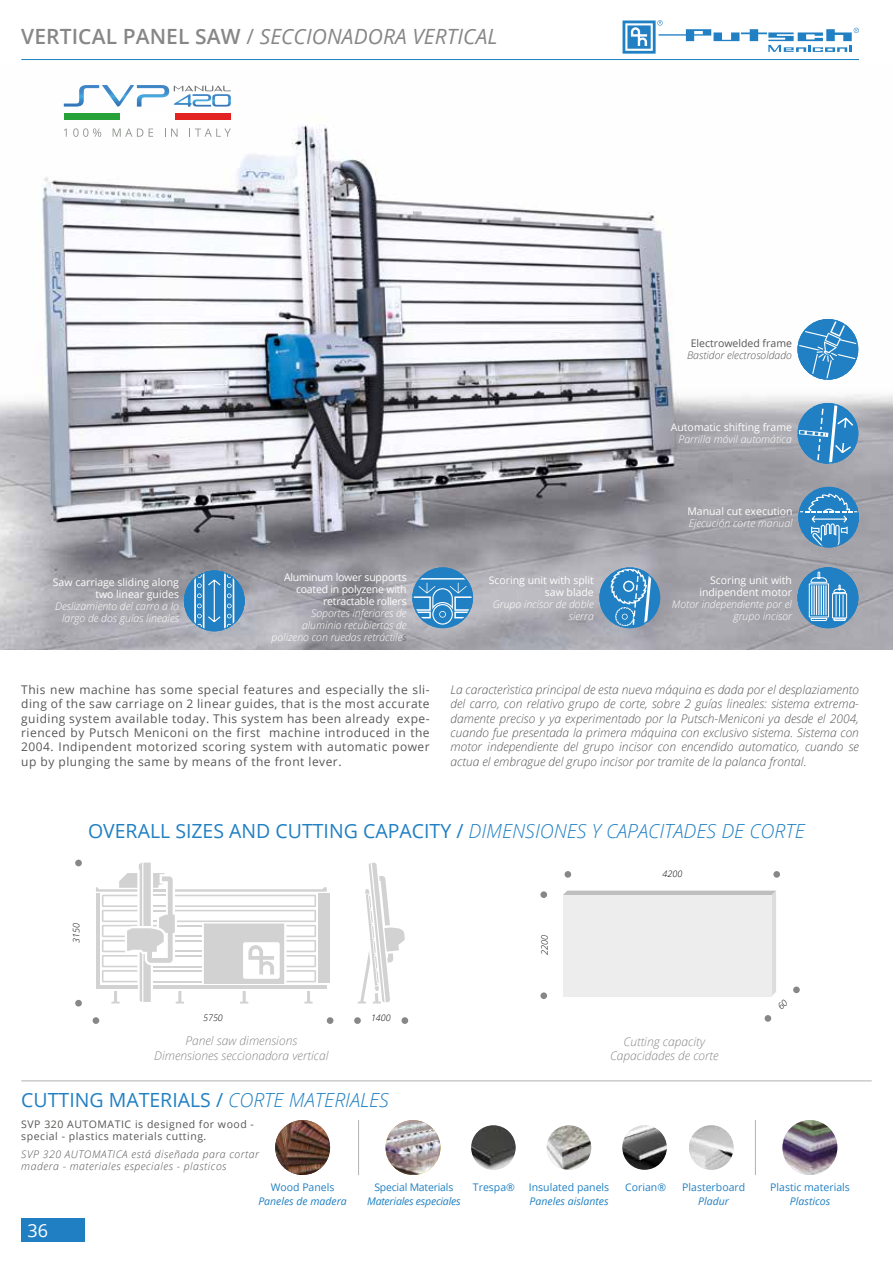
<style>
.page{position:relative;width:893px;height:1263px;background:#fff}
.page>*{position:absolute;margin:0;border:0;box-sizing:border-box;transform-origin:0 0}
.t1{font:italic 21px "Open Sans";letter-spacing:.005em;color:#878787}
.t2{font:19.5px "Open Sans";color:#2080c3}
.t3{font:18px "Open Sans";color:#fff}
.t4{font:italic 300 12px/14.4px "Open Sans";color:#575756;text-align:justify}
.t5{font:12px/14.4px "Open Sans";letter-spacing:.04em;color:#575756;text-align:justify}
.t6{font:italic 300 12px/14.4px "Open Sans";color:#878787;text-align:center}
.t7{font:italic 300 10.5px/12px "Open Sans";color:#fff;text-align:right}
.t8{font:10.5px/12px "Open Sans";color:#fff;text-align:right}
.t9{font:italic 300 10.5px/12px "Open Sans";letter-spacing:.05em;color:#575756}
.t10{font:10.5px "Open Sans";color:#2080c3}
.t11{font:10.5px/12px "Open Sans";letter-spacing:.05em;color:#575756}
.t12{font:10.5px/12px "Open Sans";letter-spacing:-.02em;color:#fff;text-align:right}
.t13{font:italic 10.5px "Open Sans";color:#2080c3}
.t14{font:italic 300 10.5px "Open Sans";color:#575756}
.t15{font:italic 10.5px "Open Sans";letter-spacing:-.02em;color:#2080c3}
.t16{font:10.5px "Open Sans";color:#575756}
.t17{font:10.5px "Open Sans";letter-spacing:-.02em;color:#2080c3}
.t18{font:italic 300 9px "Open Sans";color:#000}
.s1{font-weight:600;font-style:normal}
.s2{font-style:normal}
.s3{color:#575756}
.s4{font-weight:300;font-style:italic}
</style>
<div class="page">
<div style="left:21px;top:1218px;width:64px;height:24px;background:#207fc3"></div>
<hr style="left:21px;top:59px;width:838px;height:1px;background:#2080c3">
<svg style="left:622px;top:20px;width:237px;height:34px"></svg>
<img style="left:0;top:103px;width:893px;height:546px">
<hr style="left:21px;top:1080px;width:851px;height:1px;background:#b3b2b2">
<hr style="left:358px;top:1120px;width:1px;height:55px;background:#b3b2b2">
<img style="left:275px;top:1120px;width:55px;height:55px;border-radius:27px">
<img style="left:386px;top:1120px;width:54px;height:55px;border-radius:27px">
<img style="left:471px;top:1125px;width:45px;height:45px;border-radius:22px">
<img style="left:547px;top:1125px;width:44px;height:45px;border-radius:22px">
<img style="left:622px;top:1125px;width:45px;height:45px;border-radius:22px">
<div style="left:401px;top:1017px;width:7px;height:7px;background:#878787;border-radius:50%"></div>
<div style="left:319px;top:893px;width:11px;height:90px;background:#d2d2d3"></div>
<svg style="left:96px;top:863px;width:231px;height:140px"></svg>
<svg style="left:358px;top:863px;width:47px;height:140px"></svg>
<div style="left:354px;top:1017px;width:7px;height:7px;background:#878787;border-radius:50%"></div>
<div style="left:93px;top:1017px;width:6px;height:7px;background:#878787;border-radius:50%"></div>
<div style="left:327px;top:1017px;width:6px;height:7px;background:#878787;border-radius:50%"></div>
<div style="left:75px;top:860px;width:7px;height:6px;background:#878787;border-radius:50%"></div>
<div style="left:75px;top:1000px;width:7px;height:6px;background:#878787;border-radius:50%"></div>
<div style="left:565px;top:871px;width:6px;height:7px;background:#878787;border-radius:50%"></div>
<div style="left:773px;top:871px;width:7px;height:7px;background:#878787;border-radius:50%"></div>
<div style="left:540px;top:891px;width:7px;height:7px;background:#878787;border-radius:50%"></div>
<div style="left:540px;top:992px;width:7px;height:7px;background:#878787;border-radius:50%"></div>
<div style="left:793px;top:986px;width:7px;height:7px;background:#878787;border-radius:50%"></div>
<div style="left:765px;top:1015px;width:6px;height:7px;background:#878787;border-radius:50%"></div>
<svg style="left:798px;top:487px;width:61px;height:60px;background:#5596c4"></svg>
<svg style="left:797px;top:567px;width:61px;height:61px;background:#619dc7"></svg>
<svg style="left:599px;top:567px;width:61px;height:61px;background:#5a98c6"></svg>
<div style="left:119px;top:113px;width:56px;height:7px;background:#fff"></div>
<div style="left:175px;top:113px;width:56px;height:7px;background:#e32322"></div>
<div style="left:64px;top:113px;width:55px;height:7px;background:#26a238"></div>
<svg style="left:64px;top:129px;width:3px;height:8px"></svg>
<svg style="left:73px;top:128px;width:28px;height:9px"></svg>
<svg style="left:113px;top:128px;width:30px;height:9px"></svg>
<svg style="left:149px;top:129px;width:4px;height:8px"></svg>
<svg style="left:165px;top:129px;width:13px;height:8px"></svg>
<svg style="left:189px;top:128px;width:42px;height:9px"></svg>
<svg style="left:64px;top:85px;width:167px;height:22px"></svg>
<svg style="left:797px;top:319px;width:61px;height:61px"></svg>
<svg style="left:412px;top:567px;width:61px;height:61px;background:#5b9ac7"></svg>
<svg style="left:797px;top:403px;width:61px;height:61px;background:#5698c7"></svg>
<svg style="left:184px;top:570px;width:61px;height:61px;background:#5997c4"></svg>
<hr style="left:755px;top:1120px;width:1px;height:55px;background:#b3b2b2">
<img style="left:782px;top:1120px;width:55px;height:55px;border-radius:27px">
<img style="left:689px;top:1125px;width:44px;height:45px;border-radius:22px">
<div style="left:563px;top:891px;width:213px;height:106px;background:#eeeded"></div>
<h1 class="t1" style="left:21px;top:22px;width:478px"><span class="s1">VERTICAL PANEL SAW</span> <span class="s2">/</span> SECCIONADORA VERTICAL</h1>
<p class="t8" style="left:53px;top:576px;width:128px">Saw carriage sliding along two linear guides</p>
<p class="t7" style="left:55px;top:600px;width:125px">Deslizamiento del carro a lo largo de dos guías lineales</p>
<p class="t12" style="left:284px;top:571px;width:124px">Aluminum lower supports coated in polyzene with retractable rollers</p>
<p class="t7" style="left:272px;top:607px;width:137px">Soportes inferiores de aluminio recubiertos de polizeno con ruedas retráctile<span class="s3">s</span></p>
<p class="t8" style="left:489px;top:574px;width:107px">Scoring unit with split saw blade</p>
<p class="t7" style="left:493px;top:598px;width:102px">Grupo incisor de doble sierra</p>
<p class="t16" style="left:691px;top:336px;width:103px">Electrowelded frame</p>
<p class="t14" style="left:687px;top:348px;width:106px">Bastidor electrosoldado</p>
<p class="t8" style="left:671px;top:421px;width:123px">Automatic shifting frame</p>
<p class="t7" style="left:678px;top:433px;width:115px">Parrilla móvil automática</p>
<p class="t8" style="left:687px;top:505px;width:107px">Manual cut execution</p>
<p class="t7" style="left:689px;top:517px;width:105px">Ejecución corte manual</p>
<p class="t8" style="left:699px;top:574px;width:94px">Scoring unit with indipendent motor</p>
<p class="t7" style="left:672px;top:598px;width:122px">Motor independiente por el grupo incisor</p>
<p class="t5" style="left:21px;top:682px;width:410px">This new machine has some special features and especially the sli&shy;ding of the saw carriage on 2 linear guides, that is the most accurate guiding system available today. This system has been already expe&shy;rienced by Putsch Meniconi on the first machine introduced in the 2004. Indipendent motorized scoring system with automatic power up by plunging the same by means of the front lever.</p>
<p class="t4" style="left:451px;top:682px;width:410px">La caracterìstica principal de esta nueva máquina es dada por el desplaziamento del carro, con relativo grupo de corte, sobre 2 guías lineales: sistema extrema&shy;damente preciso y ya experimentado por la Putsch-Meniconi ya desde el 2004, cuando fue presentada la primera máquina con exclusivo sistema. Sistema con motor independiente del grupo incisor con encendido automatico, cuando se actua el embrague del grupo incisor por tramite de la palanca frontal.</p>
<h2 class="t2" style="left:88px;top:818px;width:718px">OVERALL SIZES AND CUTTING CAPACITY / <span class="s4">DIMENSIONES Y CAPACITADES DE CORTE</span></h2>
<p class="t18" style="left:70px;top:943px;width:21px;rotate:-90deg">3150</p>
<p class="t18" style="left:538px;top:955px;width:21px;rotate:-90deg">2200</p>
<p class="t18" style="left:662px;top:868px;width:21px">4200</p>
<p class="t18" style="left:203px;top:1012px;width:21px">5750</p>
<p class="t18" style="left:371px;top:1012px;width:21px">1400</p>
<p class="t6" style="left:154px;top:1033px;width:176px">Panel saw dimensions<br>Dimensiones seccionadora vertical</p>
<h2 class="t2" style="left:21px;top:1086px;width:369px">CUTTING MATERIALS / <span class="s4">CORTE MATERIALES</span></h2>
<p class="t11" style="left:21px;top:1118px;width:234px">SVP 320 AUTOMATIC is designed for wood - special - plastics materials cutting.</p>
<p class="t9" style="left:21px;top:1148px;width:239px">SVP 320 AUTOMATICA está diseñada para cortar madera - materiales especiales - plasticos</p>
<h3 class="t3" style="left:28px;top:1218px;width:22px">36</h3>
<p class="t10" style="left:271px;top:1180px;width:65px">Wood Panels</p>
<p class="t13" style="left:258px;top:1194px;width:90px">Paneles de madera</p>
<p class="t17" style="left:374px;top:1180px;width:80px">Special Materials</p>
<p class="t15" style="left:367px;top:1194px;width:95px">Materiales especiales</p>
<p class="t6" style="left:610px;top:1034px;width:110px">Cutting capacity<br>Capacidades de corte</p>
<p class="t10" style="left:473px;top:1180px;width:43px">Trespa®</p>
<p class="t10" style="left:529px;top:1180px;width:82px">Insulated panels</p>
<p class="t13" style="left:530px;top:1194px;width:81px">Paneles aislantes</p>
<p class="t10" style="left:625px;top:1180px;width:42px">Corian®</p>
<p class="t10" style="left:682px;top:1180px;width:65px">Plasterboard</p>
<p class="t13" style="left:698px;top:1194px;width:32px">Pladur</p>
<p class="t10" style="left:770px;top:1180px;width:81px">Plastic materials</p>
<p class="t13" style="left:790px;top:1194px;width:42px">Plasticos</p>
</div>
